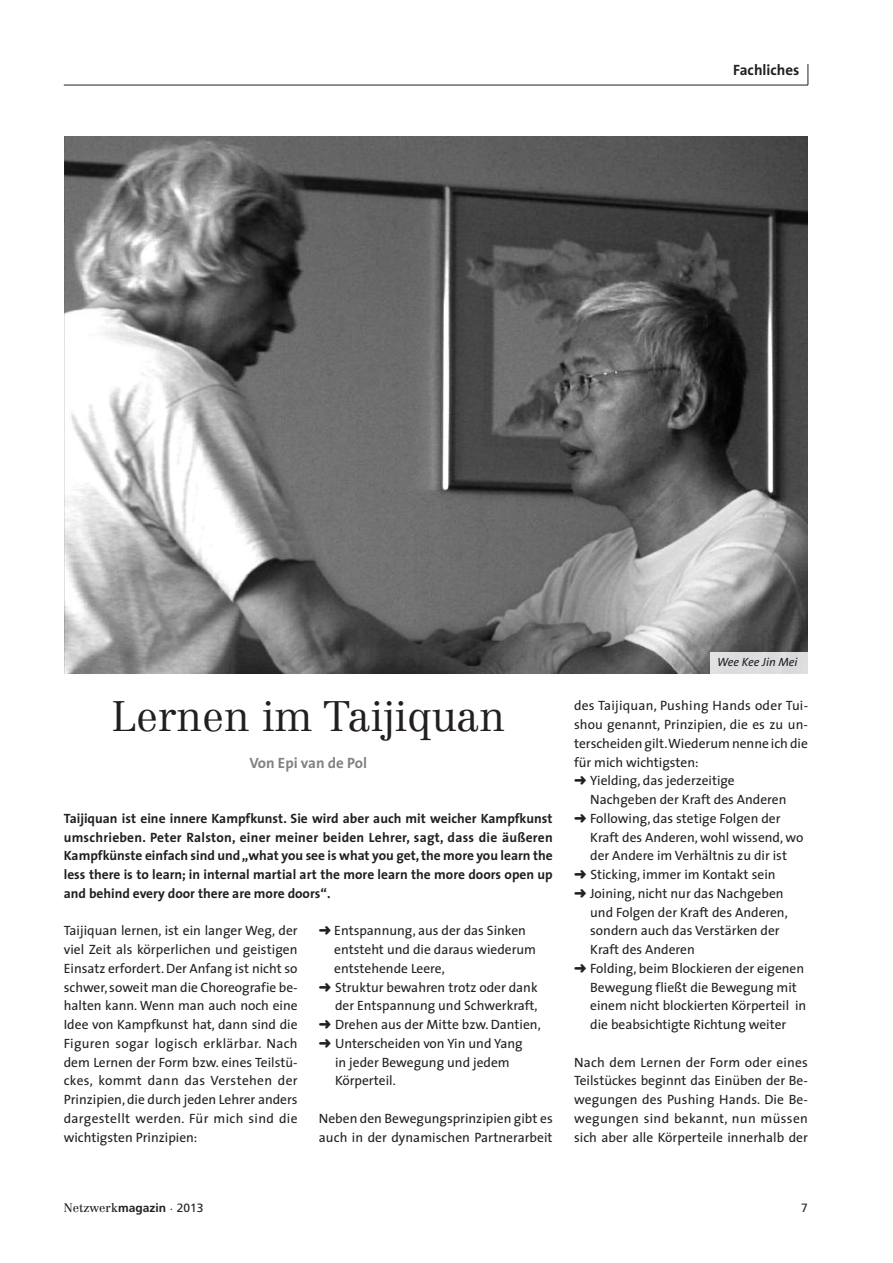
<style>
.page{position:relative;width:893px;height:1263px;background:#fff}
.page>*{position:absolute;margin:0;border:0;box-sizing:border-box;transform-origin:0 0}
.t1{font:300 42px "Centennial LT Std";color:#231f20}
.t2{font:700 15px "The Sans";color:#808285}
.t3{font:700 15px "The Sans";color:#231f20}
.t4{font:13.5px/18.8px "The Sans";color:#231f20;text-align:justify}
.t5{font:700 13.5px/18.8px "The Sans";color:#231f20;text-align:justify}
.t6{font:12px "Centennial LT Std";color:#231f20}
.t7{font:italic 12px "The Sans";color:#231f20}
.t8{font:12px "Frutiger LT Std";color:#231f20}
.s1{font-family:"Frutiger LT Std";font-weight:700}
.s2{font-family:"Frutiger LT Std"}
</style>
<div class="page">
<svg style="left:807px;top:64px;width:1px;height:21px"></svg>
<hr style="left:64px;top:85px;width:744px;height:1px;background:#231f20">
<img style="left:65px;top:136px;width:743px;height:537px">
<div style="left:711px;top:652px;width:97px;height:21px;background:#dcdddf"></div>
<p class="t3" style="left:733px;top:64px;width:68px">Fachliches</p>
<h1 class="t1" style="left:111px;top:700px;width:395px">Lernen im Taijiquan</h1>
<p class="t2" style="left:249px;top:756px;width:119px">Von Epi van de Pol</p>
<p class="t5" style="left:64px;top:810px;width:490px">Taijiquan ist eine innere Kampfkunst. Sie wird aber auch mit weicher Kampfkunst umschrieben. Peter Ralston, einer meiner beiden Lehrer, sagt, dass die äußeren Kampfkünste einfach sind und„what you see is what you get,the more you learn the less there is to learn; in internal martial art the more learn the more doors open up and behind every door there are more doors“.</p>
<p class="t4" style="left:64px;top:923px;width:235px">Taijiquan lernen, ist ein langer Weg, der viel Zeit als körperlichen und geistigen Einsatz erfordert.Der Anfang ist nicht so schwer, soweit man die Choreografie be&shy;halten kann. Wenn man auch noch eine Idee von Kampfkunst hat, dann sind die Figuren sogar logisch erklärbar. Nach dem Lernen der Form bzw. eines Teilstü&shy;ckes, kommt dann das Verstehen der Prinzipien, die durch jeden Lehrer anders dargestellt werden. Für mich sind die wichtigsten Prinzipien:</p>
<p class="t4" style="left:319px;top:923px;width:209px">➜ Entspannung, aus der das Sinken</p>
<p class="t4" style="left:334px;top:941px;width:203px">entsteht und die daraus wiederum</p>
<p class="t4" style="left:334px;top:960px;width:112px">entstehende Leere,</p>
<p class="t4" style="left:319px;top:979px;width:220px">➜ Struktur bewahren trotz oder dank</p>
<p class="t4" style="left:335px;top:998px;width:204px">der Entspannung und Schwerkraft,</p>
<p class="t4" style="left:319px;top:1016px;width:223px">➜ Drehen aus der Mitte bzw. Dantien,</p>
<p class="t4" style="left:319px;top:1035px;width:205px">➜ Unterscheiden von Yin und Yang</p>
<p class="t4" style="left:335px;top:1054px;width:176px">in jeder Bewegung und jedem</p>
<p class="t4" style="left:335px;top:1073px;width:62px">Körperteil.</p>
<p class="t4" style="left:319px;top:1110px;width:235px">Neben den Bewegungsprinzipien gibt es auch in der dynamischen Partnerarbeit</p>
<p class="t7" style="left:717px;top:657px;width:82px">Wee Kee Jin Mei</p>
<p class="t4" style="left:574px;top:698px;width:236px">des Taijiquan, Pushing Hands oder Tui-</p>
<p class="t4" style="left:574px;top:716px;width:235px">shou genannt, Prinzipien, die es zu un-</p>
<p class="t4" style="left:574px;top:735px;width:235px">terscheiden gilt.Wiederum nenne ich die</p>
<p class="t4" style="left:574px;top:754px;width:126px">für mich wichtigsten:</p>
<p class="t4" style="left:574px;top:773px;width:162px">➜ Yielding, das jederzeitige</p>
<p class="t4" style="left:590px;top:791px;width:198px">Nachgeben der Kraft des Anderen</p>
<p class="t4" style="left:574px;top:810px;width:208px">➜ Following, das stetige Folgen der</p>
<p class="t4" style="left:590px;top:829px;width:215px">Kraft des Anderen, wohl wissend, wo</p>
<p class="t4" style="left:590px;top:848px;width:198px">der Andere im Verhältnis zu dir ist</p>
<p class="t4" style="left:574px;top:866px;width:203px">➜ Sticking, immer im Kontakt sein</p>
<p class="t4" style="left:574px;top:885px;width:211px">➜ Joining, nicht nur das Nachgeben</p>
<p class="t4" style="left:590px;top:904px;width:199px">und Folgen der Kraft des Anderen,</p>
<p class="t4" style="left:590px;top:923px;width:191px">sondern auch das Verstärken der</p>
<p class="t4" style="left:590px;top:941px;width:106px">Kraft des Anderen</p>
<p class="t4" style="left:574px;top:960px;width:232px">➜ Folding, beim Blockieren der eigenen</p>
<p class="t4" style="left:590px;top:979px;width:208px">Bewegung fließt die Bewegung mit</p>
<p class="t4" style="left:590px;top:998px;width:218px">einem nicht blockierten Körperteil in</p>
<p class="t4" style="left:590px;top:1016px;width:198px">die beabsichtigte Richtung weiter</p>
<p class="t4" style="left:574px;top:1054px;width:235px">Nach dem Lernen der Form oder eines Teilstückes beginnt das Einüben der Be&shy;wegungen des Pushing Hands. Die Be&shy;wegungen sind bekannt, nun müssen sich aber alle Körperteile innerhalb der</p>
<p class="t6" style="left:64px;top:1202px;width:141px">Netzwerk<span class="s1">magazin</span> <span class="s2">· 2013</span></p>
<p class="t8" style="left:801px;top:1202px;width:8px">7</p>
</div>
